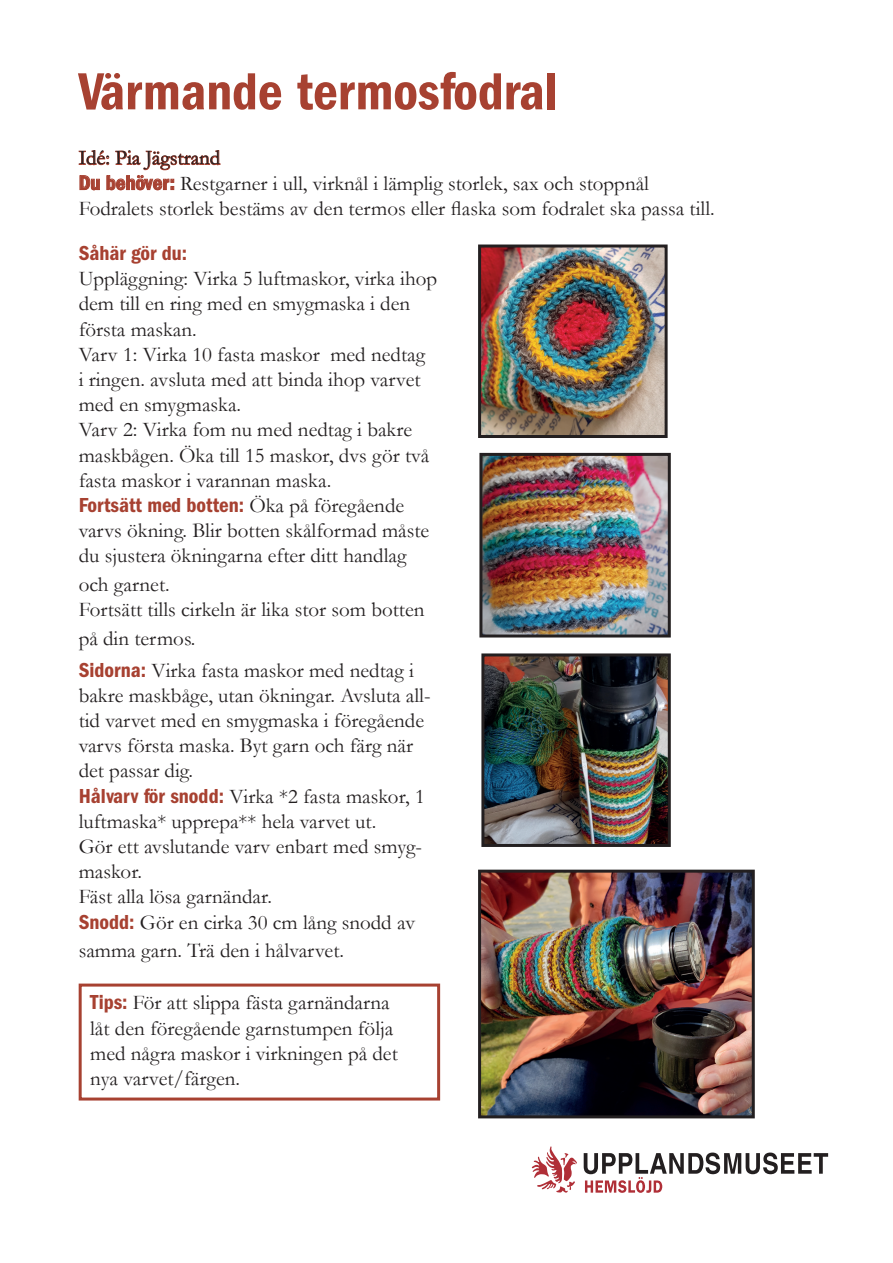
<style>
.page{position:relative;width:893px;height:1263px;background:#fff}
.page>*{position:absolute;margin:0;border:0;box-sizing:border-box;transform-origin:0 0}
.t1{font:54px "Franklin Gothic LT Pro Cn Dm";color:#a74131}
.t2{font:21px/25.2px "Garamond";color:#231f20}
.t3{font:21px "Franklin Gothic LT Pro Cn Dm";color:#a74131}
.s1{color:#a74131}
.s2{font-family:"Franklin Gothic LT Pro Cn Dm";color:#a74131}
.s3{font-family:"Garamond";color:#231f20}
</style>
<div class="page">
<div style="left:79px;top:983px;width:361px;height:117px;border:3px solid #a74131"></div>
<img style="left:482px;top:248px;width:182px;height:186px">
<div style="left:478px;top:244px;width:190px;height:194px;border:3px solid #231f20"></div>
<svg style="left:584px;top:1152px;width:244px;height:41px"></svg>
<svg style="left:532px;top:1146px;width:45px;height:47px"></svg>
<img style="left:483px;top:457px;width:184px;height:176px">
<div style="left:479px;top:453px;width:192px;height:184px;border:3px solid #231f20"></div>
<img style="left:485px;top:657px;width:182px;height:186px">
<div style="left:481px;top:653px;width:190px;height:194px;border:3px solid #231f20"></div>
<img style="left:482px;top:874px;width:269px;height:240px">
<div style="left:478px;top:870px;width:277px;height:248px;border:3px solid #231f20"></div>
<h1 class="t1" style="left:79px;top:61px;width:480px">Värmande termosfodral</h1>
<p class="t2" style="left:79px;top:145px;width:638px"><span class="s1">Idé: Pia Jägstrand<br></span><span class="s2">Du behöver:</span> Restgarner i ull, virknål i lämplig storlek, sax och stoppnål<br>Fodralets storlek bestäms av den termos eller flaska som fodralet ska passa till.</p>
<p class="t3" style="left:79px;top:241px;width:110px">Såhär gör du:</p>
<p class="t2" style="left:79px;top:265px;width:360px">Uppläggning: Virka 5 luftmaskor, virka ihop dem till en ring med en smygmaska i den första maskan.<br>Varv 1: Virka 10 fasta maskor med nedtag<br>i ringen. avsluta med att binda ihop varvet med en smygmaska.<br>Varv 2: Virka fom nu med nedtag i bakre maskbågen. Öka till 15 maskor, dvs gör två fasta maskor i varannan maska.</p>
<p class="t3" style="left:79px;top:493px;width:327px">Fortsätt med botten: <span class="s3">Öka på föregående</span></p>
<p class="t2" style="left:79px;top:517px;width:352px">varvs ökning. Blir botten skålformad måste du sjustera ökningarna efter ditt handlag</p>
<p class="t2" style="left:79px;top:571px;width:347px">och garnet.<br>Fortsätt tills cirkeln är lika stor som botten</p>
<p class="t2" style="left:79px;top:625px;width:118px">på din termos.</p>
<p class="t2" style="left:79px;top:657px;width:353px"><span class="s2">Sidorna:</span> Virka fasta maskor med nedtag i bakre maskbåge, utan ökningar. Avsluta all&shy;tid varvet med en smygmaska i föregående varvs första maska. Byt garn och färg när det passar dig.<br><span class="s2">Hålvarv för snodd:</span> Virka *2 fasta maskor, 1 luftmaska* upprepa** hela varvet ut.<br>Gör ett avslutande varv enbart med smyg&shy;maskor.<br>Fäst alla lösa garnändar.<br><span class="s2">Snodd:</span> Gör en cirka 30 cm lång snodd av</p>
<p class="t2" style="left:79px;top:938px;width:267px">samma garn. Trä den i hålvarvet.</p>
<p class="t2" style="left:90px;top:990px;width:309px"><span class="s2">Tips:</span> För att slippa fästa garnändarna låt den föregående garnstumpen följa med några maskor i virkningen på det nya varvet/färgen.</p>
</div>
